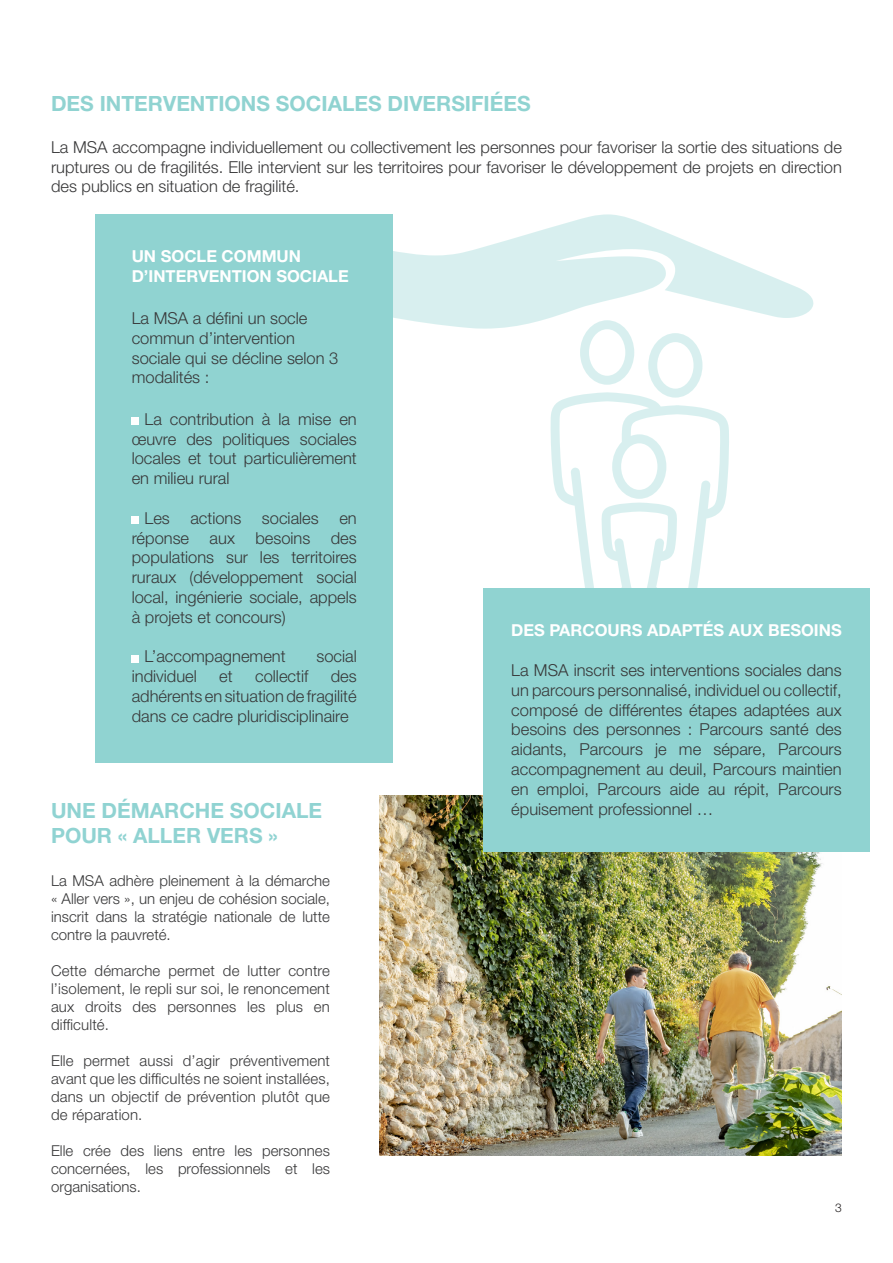
<style>
.page{position:relative;width:893px;height:1263px;background:#fff}
.page>*{position:absolute;margin:0;border:0;box-sizing:border-box;transform-origin:0 0}
.t1{font:700 21px "Helvetica Neue LT Std";color:#90d3d1}
.t2{font:700 21px "Helvetica Neue LT Std";color:#90d3d2}
.t3{font:300 16.5px/19.8px "Helvetica Neue LT Std";color:#383839;text-align:justify}
.t4{font:700 16.5px/19.8px "Helvetica Neue LT Std";color:#fff}
.t5{font:300 15px/18px "Helvetica Neue LT Std";color:#383839;text-align:justify}
.t6{font:300 12px "Helvetica Neue LT Std";color:#231f20}
</style>
<div class="page">
<svg style="left:393px;top:214px;width:421px;height:115px;fill:#d8efef"></svg>
<svg style="left:550px;top:320px;width:179px;height:269px"></svg>
<img style="left:380px;top:795px;width:462px;height:361px">
<div style="left:95px;top:214px;width:298px;height:549px;background:#90d3d1"></div>
<div style="left:483px;top:589px;width:387px;height:263px;background:#90d3d1"></div>
<div style="left:132px;top:418px;width:7px;height:7px;background:#fff"></div>
<div style="left:132px;top:517px;width:7px;height:7px;background:#fff"></div>
<div style="left:132px;top:655px;width:7px;height:7px;background:#fff"></div>
<p class="t1" style="left:51px;top:90px;width:481px">DES INTERVENTIONS SOCIALES DIVERSIFIÉES</p>
<p class="t3" style="left:51px;top:137px;width:792px">La MSA accompagne individuellement ou collectivement les personnes pour favoriser la sortie des situations de ruptures ou de fragilités. Elle intervient sur les territoires pour favoriser le développement de projets en direction des publics en situation de fragilité.</p>
<p class="t4" style="left:132px;top:246px;width:219px">UN SOCLE COMMUN<br>D’INTERVENTION SOCIALE</p>
<p class="t3" style="left:132px;top:308px;width:208px;text-align:left">La MSA a défini un socle commun d’intervention sociale qui se décline selon 3 modalités :</p>
<p class="t3" style="left:132px;top:409px;width:227px;text-indent:13px">La contribution à la mise en œuvre des politiques sociales locales et tout particulièrement en milieu rural</p>
<p class="t3" style="left:132px;top:508px;width:227px;text-indent:13px">Les actions sociales en réponse aux besoins des populations sur les territoires ruraux (développement social local, ingénierie sociale, appels à projets et concours)</p>
<p class="t3" style="left:144px;top:646px;width:143px">L’accompagnement</p>
<p class="t3" style="left:316px;top:646px;width:42px">social</p>
<p class="t3" style="left:132px;top:666px;width:67px">individuel</p>
<p class="t3" style="left:219px;top:666px;width:15px">et</p>
<p class="t3" style="left:255px;top:666px;width:55px">collectif</p>
<p class="t4" style="left:511px;top:620px;width:332px">DES PARCOURS ADAPTÉS AUX BESOINS</p>
<p class="t3" style="left:132px;top:666px;width:226px;text-indent:199px">des adhérents en situation de fragilité dans ce cadre pluridisciplinaire</p>
<p class="t3" style="left:511px;top:660px;width:332px">La MSA inscrit ses interventions sociales dans un parcours personnalisé, individuel ou collectif, composé de différentes étapes adaptées aux besoins des personnes : Parcours santé des aidants, Parcours je me sépare, Parcours accompagnement au deuil, Parcours maintien en emploi, Parcours aide au répit, Parcours</p>
<p class="t2" style="left:51px;top:797px;width:273px">UNE DÉMARCHE SOCIALE</p>
<p class="t3" style="left:511px;top:798px;width:203px">épuisement professionnel …</p>
<p class="t2" style="left:51px;top:822px;width:228px">POUR « ALLER VERS »</p>
<p class="t5" style="left:51px;top:871px;width:280px">La MSA adhère pleinement à la démarche « Aller vers », un enjeu de cohésion sociale, inscrit dans la stratégie nationale de lutte contre la pauvreté.</p>
<p class="t5" style="left:51px;top:961px;width:280px">Cette démarche permet de lutter contre l’isolement, le repli sur soi, le renoncement aux droits des personnes les plus en difficulté.</p>
<p class="t5" style="left:51px;top:1051px;width:280px">Elle permet aussi d’agir préventivement avant que les difficultés ne soient installées, dans un objectif de prévention plutôt que de réparation.</p>
<p class="t5" style="left:51px;top:1141px;width:280px">Elle crée des liens entre les personnes concernées, les professionnels et les organisations.</p>
<p class="t6" style="left:835px;top:1200px;width:8px">3</p>
</div>
